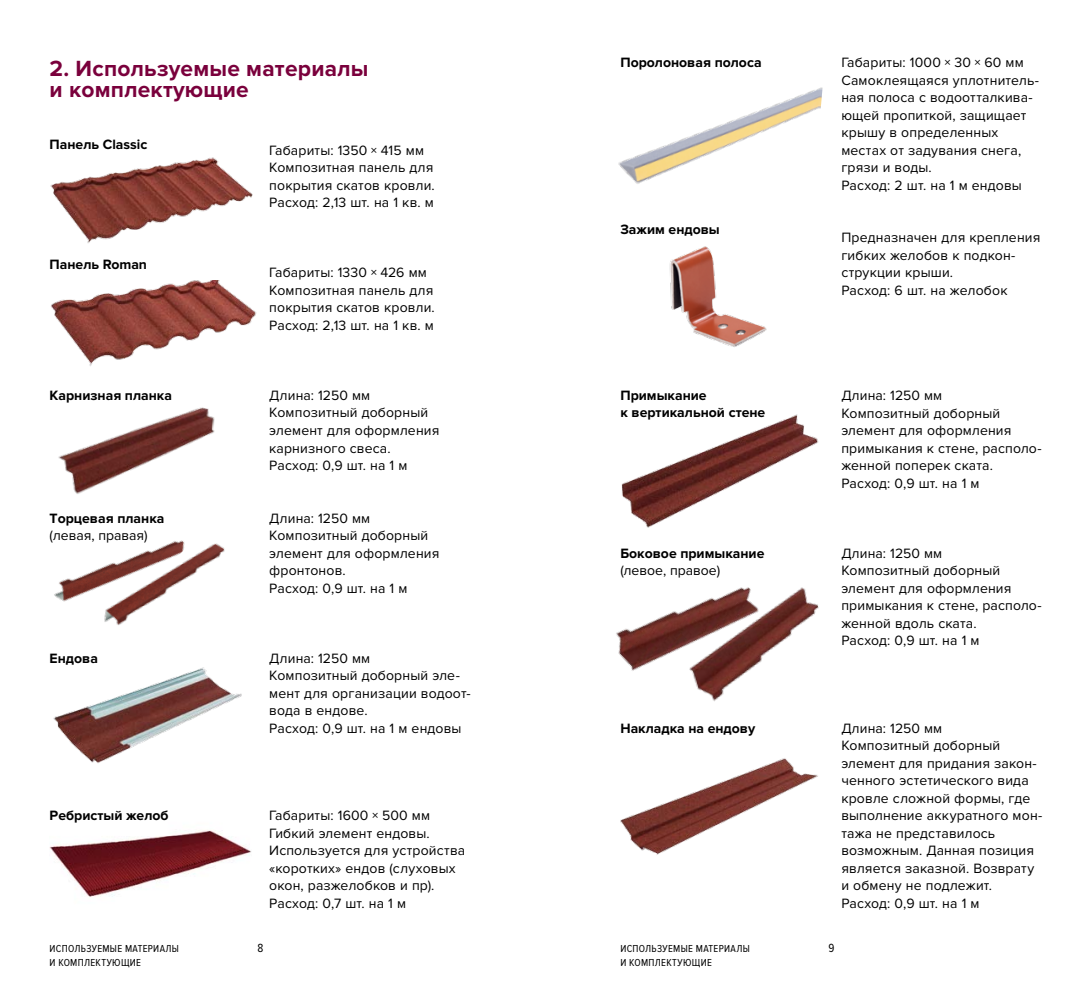
<style>
.page{position:relative;width:1092px;height:993px;background:#fff}
.page>*{position:absolute;margin:0;border:0;box-sizing:border-box;transform-origin:0 0}
.t1{font:700 22.75px/21px "Proxima Nova";letter-spacing:.01em;color:#7a003c}
.t2{font:14px/17.5px "Proxima Nova";letter-spacing:.01em;color:#000}
.t3{font:700 14px/17.5px "Proxima Nova";color:#000}
.t4{font:12.25px "Proxima Nova Cond";color:#000}
.t5{font:10.5px/14px "Proxima Nova Cond";letter-spacing:.03em;color:#000}
</style>
<div class="page">
<img style="left:621px;top:414px;width:198px;height:113px">
<img style="left:50px;top:830px;width:201px;height:67px">
<img style="left:58px;top:407px;width:157px;height:80px">
<img style="left:54px;top:487px;width:128px;height:115px">
<img style="left:97px;top:541px;width:128px;height:84px">
<img style="left:50px;top:157px;width:203px;height:86px">
<img style="left:51px;top:280px;width:206px;height:86px">
<img style="left:53px;top:667px;width:189px;height:96px">
<img style="left:618px;top:87px;width:205px;height:97px">
<img style="left:669px;top:246px;width:98px;height:101px">
<img style="left:778px;top:587px;width:41px;height:58px">
<img style="left:616px;top:527px;width:162px;height:175px">
<img style="left:620px;top:758px;width:198px;height:97px">
<h1 class="t1" style="left:50px;top:58px;width:320px">2. Используемые материалы и комплектующие</h1>
<p class="t3" style="left:50px;top:135px;width:99px">Панель Classic</p>
<p class="t3" style="left:50px;top:255px;width:99px">Панель Roman</p>
<p class="t3" style="left:50px;top:387px;width:124px">Карнизная планка</p>
<p class="t3" style="left:50px;top:509px;width:116px">Торцевая планка</p>
<p class="t2" style="left:50px;top:526px;width:100px">(левая, правая)</p>
<p class="t3" style="left:50px;top:649px;width:50px">Ендова</p>
<p class="t3" style="left:50px;top:807px;width:120px">Ребристый желоб</p>
<p class="t2" style="left:269px;top:141px;width:167px">Габариты: 1350 × 415 мм<br>Композитная панель для покрытия скатов кровли.<br>Расход: 2,13 шт. на 1 кв. м</p>
<p class="t2" style="left:269px;top:264px;width:167px">Габариты: 1330 × 426 мм<br>Композитная панель для покрытия скатов кровли.<br>Расход: 2,13 шт. на 1 кв. м</p>
<p class="t2" style="left:269px;top:386px;width:172px">Длина: 1250 мм<br>Композитный доборный элемент для оформления карнизного свеса.<br>Расход: 0,9 шт. на 1 м</p>
<p class="t2" style="left:269px;top:509px;width:172px">Длина: 1250 мм<br>Композитный доборный элемент для оформления фронтонов.<br>Расход: 0,9 шт. на 1 м</p>
<p class="t2" style="left:269px;top:649px;width:203px">Длина: 1250 мм<br>Композитный доборный эле&shy;мент для организации водоот&shy;вода в ендове.<br>Расход: 0,9 шт. на 1 м ендовы</p>
<p class="t2" style="left:269px;top:806px;width:197px">Габариты: 1600 × 500 мм<br>Гибкий элемент ендовы.<br>Используется для устройства «коротких» ендов (слуховых окон, разжелобков и пр).<br>Расход: 0,7 шт. на 1 м</p>
<p class="t3" style="left:620px;top:54px;width:143px">Поролоновая полоса</p>
<p class="t2" style="left:841px;top:54px;width:199px">Габариты: 1000 × 30 × 60 мм<br>Самоклеящаяся уплотнитель&shy;ная полоса с водоотталкива&shy;ющей пропиткой, защищает крышу в определенных местах от задувания снега, грязи и воды.<br>Расход: 2 шт. на 1 м ендовы</p>
<p class="t3" style="left:620px;top:220px;width:101px">Зажим ендовы</p>
<p class="t2" style="left:841px;top:229px;width:200px">Предназначен для крепления гибких желобов к подкон&shy;струкции крыши.<br>Расход: 6 шт. на желобок</p>
<p class="t3" style="left:620px;top:387px;width:146px">Примыкание<br>к вертикальной стене</p>
<p class="t2" style="left:841px;top:386px;width:202px">Длина: 1250 мм<br>Композитный доборный элемент для оформления примыкания к стене, располо&shy;женной поперек ската.<br>Расход: 0,9 шт. на 1 м</p>
<p class="t3" style="left:620px;top:544px;width:145px">Боковое примыкание</p>
<p class="t2" style="left:620px;top:561px;width:101px">(левое, правое)</p>
<p class="t2" style="left:841px;top:544px;width:202px">Длина: 1250 мм<br>Композитный доборный элемент для оформления примыкания к стене, располо&shy;женной вдоль ската.<br>Расход: 0,9 шт. на 1 м</p>
<p class="t3" style="left:620px;top:719px;width:136px">Накладка на ендову</p>
<p class="t2" style="left:841px;top:719px;width:202px">Длина: 1250 мм<br>Композитный доборный элемент для придания закон&shy;ченного эстетического вида кровле сложной формы, где выполнение аккуратного мон&shy;тажа не представилось возможным. Данная позиция является заказной. Возврату и обмену не подлежит.<br>Расход: 0,9 шт. на 1 м</p>
<p class="t4" style="left:257px;top:940px;width:7px">8</p>
<p class="t4" style="left:828px;top:940px;width:8px">9</p>
<p class="t5" style="left:50px;top:941px;width:131px">Используемые материалы и комплектующие</p>
<p class="t5" style="left:620px;top:941px;width:131px">Используемые материалы и комплектующие</p>
</div>
